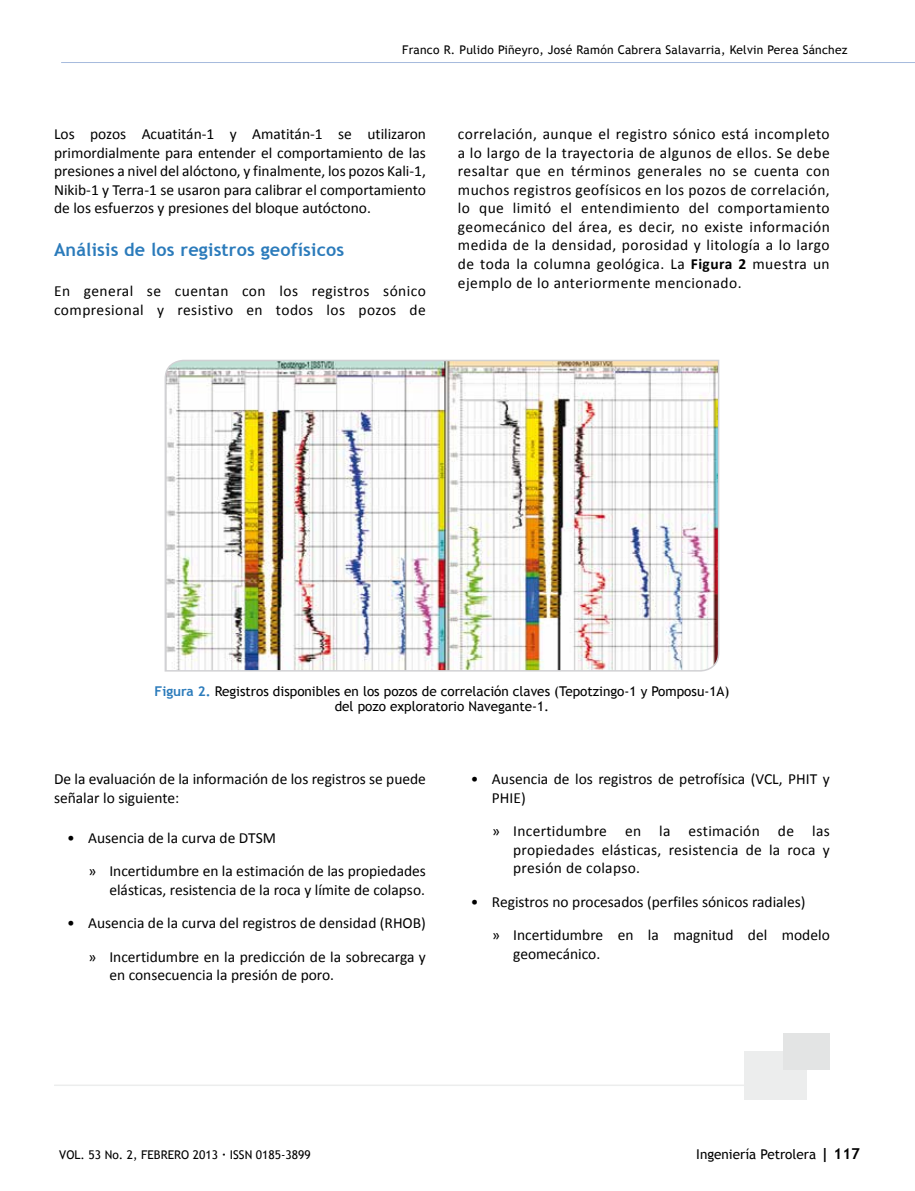
<style>
.page{position:relative;width:915px;height:1191px;background:#fff}
.page>*{position:absolute;margin:0;border:0;box-sizing:border-box;transform-origin:0 0}
.t1{font:700 18px "Trebuchet MS";letter-spacing:.01em;color:#2b7bbb}
.t2{font:15.45px/18.6px "Calibri";color:#000}
.t3{font:15.45px/18.6px "Calibri";letter-spacing:.03em;color:#000}
.t4{font:13.5px/15px "Trebuchet MS";color:#000;text-align:center}
.t5{font:12px "Trebuchet MS";letter-spacing:.02em;color:#000}
.t6{font:12px "Trebuchet MS";color:#000}
.s1{font-weight:700}
.s2{font-weight:700;color:#2b7bbb}
.s3{font-weight:700;font-size:15px}
</style>
<div class="page">
<hr style="left:61px;top:62px;width:853px;height:1px;background:#a5badd">
<img style="left:164px;top:359px;width:555px;height:313px">
<div style="left:744px;top:1051px;width:61px;height:48px;background:#eceded"></div>
<div style="left:782px;top:1033px;width:47px;height:37px;background:#e3e4e4"></div>
<hr style="left:54px;top:1084px;width:695px;height:2px;background:#eceded">
<p class="t5" style="left:402px;top:43px;width:447px">Franco R. Pulido Piñeyro, José Ramón Cabrera Salavarria, Kelvin Perea Sánchez</p>
<p class="t2" style="left:54px;top:124px;width:373px;text-align:justify">Los pozos Acuatitán-1 y Amatitán-1 se utilizaron primordialmente para entender el comportamiento de las presiones a nivel del alóctono, y finalmente, los pozos Kali-1, Nikib-1 y Terra-1 se usaron para calibrar el comportamiento de los esfuerzos y presiones del bloque autóctono.</p>
<p class="t1" style="left:54px;top:239px;width:292px">Análisis de los registros geofísicos</p>
<p class="t3" style="left:54px;top:281px;width:373px">En general se cuentan con los registros sónico compresional y resistivo en todos los pozos de</p>
<p class="t2" style="left:458px;top:124px;width:373px;text-align:justify">correlación, aunque el registro sónico está incompleto a lo largo de la trayectoria de algunos de ellos. Se debe resaltar que en términos generales no se cuenta con muchos registros geofísicos en los pozos de correlación, lo que limitó el entendimiento del comportamiento geomecánico del área, es decir, no existe información medida de la densidad, porosidad y litología a lo largo de toda la columna geológica. La <span class="s1">Figura 2</span> muestra un ejemplo de lo anteriormente mencionado.</p>
<p class="t4" style="left:154px;top:684px;width:576px"><span class="s2">Figura 2.</span> Registros disponibles en los pozos de correlación claves (Tepotzingo-1 y Pomposu-1A) del pozo exploratorio Navegante-1.</p>
<p class="t2" style="left:54px;top:769px;width:373px">De la evaluación de la información de los registros se puede señalar lo siguiente:</p>
<p class="t2" style="left:88px;top:820px;width:339px;line-height:33.5px;text-indent:-21px">• Ausencia de la curva de DTSM<br>» Incertidumbre en la estimación de las propiedades</p>
<p class="t2" style="left:109px;top:879px;width:317px">elásticas, resistencia de la roca y límite de colapso.</p>
<p class="t2" style="left:67px;top:905px;width:360px;line-height:33.5px;text-align:right">• Ausencia de la curva del registros de densidad (RHOB) » Incertidumbre en la predicción de la sobrecarga y</p>
<p class="t2" style="left:109px;top:965px;width:226px">en consecuencia la presión de poro.</p>
<p class="t2" style="left:492px;top:769px;width:339px;text-indent:-21px">• Ausencia de los registros de petrofísica (VCL, PHIT y<br>PHIE)</p>
<p class="t2" style="left:513px;top:821px;width:318px;text-align:justify;text-indent:-21px">» Incertidumbre en la estimación de las propiedades elásticas, resistencia de la roca y presión de colapso.</p>
<p class="t2" style="left:492px;top:884px;width:339px;line-height:33.5px;text-indent:-21px">• Registros no procesados (perfiles sónicos radiales)<br>» Incertidumbre en la magnitud del modelo</p>
<p class="t2" style="left:513px;top:943px;width:88px">geomecánico.</p>
<p class="t6" style="left:59px;top:1147px;width:253px">VOL. 53 No. 2, FEBRERO 2013 <span class="s1">·</span> ISSN 0185-3899</p>
<p class="t4" style="left:696px;top:1146px;width:165px">Ingeniería Petrolera <span class="s3">| 117</span></p>
</div>
